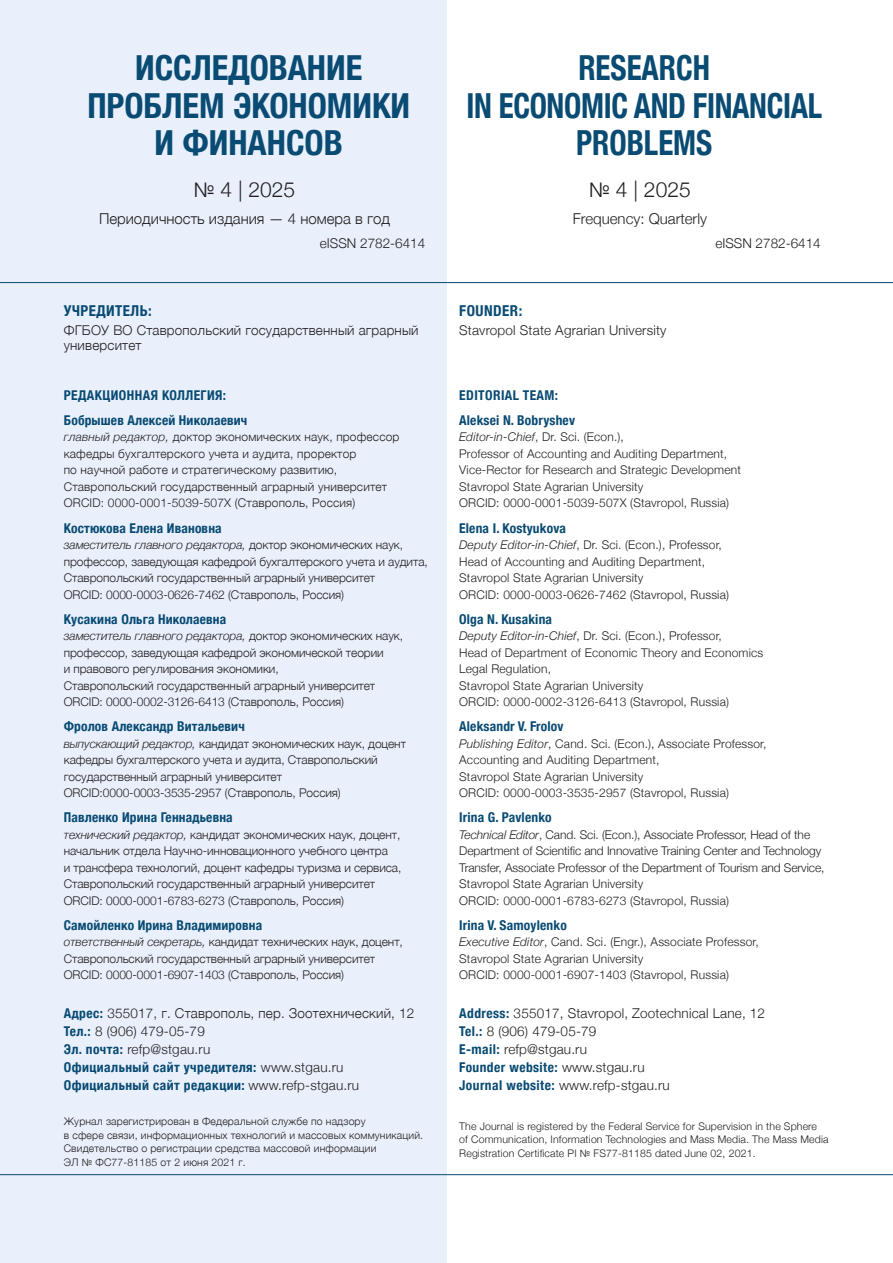
<style>
.page{position:relative;width:893px;height:1263px;background:#fff}
.page>*{position:absolute;margin:0;border:0;box-sizing:border-box;transform-origin:0 0}
.ЗАГОЛОВОК{font:700 condensed 34.5px/37.5px "Helvetica Neue";color:#094b73;text-align:center;scale:.9 1}
.ЗАГОЛОВОК-2{font:700 condensed 34.5px/37.5px "Helvetica Neue";color:#094b73;text-align:center}
.t1{font:300 21px "Helvetica Neue";color:#231f20}
.t2{font:300 15px "Helvetica Neue";color:#231f20}
.t3{font:700 condensed 15px "Helvetica Neue";letter-spacing:.03em;color:#094b73}
.t4{font:300 13.5px/18px "Helvetica Neue";letter-spacing:.015em;color:#231f20}
.t5{font:700 condensed 13.5px "Helvetica Neue";letter-spacing:.01em;color:#094b73}
.t6{font:700 condensed 13.5px "Helvetica Neue";letter-spacing:.03em;color:#094b73}
.t7{font:300 12px/16.5px "Helvetica Neue";letter-spacing:-.005em;color:#231f20}
.t8{font:300 12px/16.5px "Helvetica Neue";letter-spacing:.015em;color:#231f20}
.t9{font:300 10.5px/13.5px "Helvetica Neue";letter-spacing:.015em;color:#231f20}
.s1{font-style:italic}
.s2{font-weight:700;font-stretch:condensed;color:#094b73}
.s3{font-weight:300;font-stretch:normal;color:#231f20}
</style>
<div class="page">
<div style="left:0;top:0;width:446px;height:1263px;background:#e9f0fc"></div>
<hr style="left:0;top:282px;width:893px;height:1px;background:#094b73">
<hr style="left:0;top:1174px;width:893px;height:1px;background:#094b73">
<p class="ЗАГОЛОВОК-2" style="left:87px;top:47px;width:324px">ИССЛЕДОВАНИЕ<br>ПРОБЛЕМ ЭКОНОМИКИ<br>И ФИНАНСОВ</p>
<p class="ЗАГОЛОВОК" style="left:578px;top:47px;width:148px">RESEARCH</p>
<p class="ЗАГОЛОВОК" style="left:466px;top:84px;width:397px">IN ECONOMIC AND FINANCIAL<br>PROBLEMS</p>
<p class="t1" style="left:194px;top:173px;width:103px">№ 4 | 2025</p>
<p class="t2" style="left:99px;top:206px;width:292px">Периодичность издания — 4 номера в год</p>
<p class="t1" style="left:589px;top:173px;width:103px">№ 4 | 2025</p>
<p class="t2" style="left:573px;top:206px;width:136px">Frequency: Quarterly</p>
<p class="t4" style="left:320px;top:233px;width:107px">eISSN 2782-6414</p>
<p class="t4" style="left:715px;top:233px;width:107px">eISSN 2782-6414</p>
<p class="t3" style="left:64px;top:298px;width:89px">УЧРЕДИТЕЛЬ:</p>
<p class="t4" style="left:64px;top:321px;width:356px;line-height:15px">ФГБОУ ВО Ставропольский государственный аграрный университет</p>
<p class="t6" style="left:64px;top:384px;width:164px">РЕДАКЦИОННАЯ КОЛЛЕГИЯ:</p>
<p class="t5" style="left:64px;top:409px;width:185px">Бобрышев Алекcей Николаевич</p>
<p class="t8" style="left:64px;top:428px;width:337px"><span class="s1">главный редактор,</span> доктор экономических наук, профессор кафедры бухгалтерского учета и аудита, проректор<br>по научной работе и стратегическому развитию,</p>
<p class="t8" style="left:64px;top:478px;width:325px">Ставропольский государственный аграрный университет</p>
<p class="t8" style="left:64px;top:494px;width:293px">ORCID: 0000-0001-5039-507X (Ставрополь, Россия)</p>
<p class="t5" style="left:64px;top:516px;width:159px">Костюкова Елена Ивановна</p>
<p class="t7" style="left:64px;top:536px;width:366px"><span class="s1">заместитель главного редактора,</span> доктор экономических наук, профессор, заведующая кафедрой бухгалтерского учета и аудита,</p>
<p class="t7" style="left:64px;top:569px;width:313px">Ставропольский государственный аграрный университет</p>
<p class="t7" style="left:64px;top:585px;width:282px">ORCID: 0000-0003-0626-7462 (Ставрополь, Россия)</p>
<p class="t5" style="left:64px;top:607px;width:164px">Кусакина Ольга Николаевна</p>
<p class="t7" style="left:64px;top:627px;width:341px"><span class="s1">заместитель главного редактора,</span> доктор экономических наук, профессор, заведующая кафедрой экономической теории<br>и правового регулирования экономики,</p>
<p class="t7" style="left:64px;top:676px;width:313px">Ставропольский государственный аграрный университет</p>
<p class="t7" style="left:64px;top:693px;width:282px">ORCID: 0000-0002-3126-6413 (Ставрополь, Россия)</p>
<p class="t5" style="left:64px;top:715px;width:183px">Фролов Александр Витальевич</p>
<p class="t7" style="left:64px;top:734px;width:344px"><span class="s1">выпускающий редактор,</span> кандидат экономических наук, доцент кафедры бухгалтерского учета и аудита, Ставропольский государственный аграрный университет</p>
<p class="t7" style="left:64px;top:784px;width:279px">ORCID:0000-0003-3535-2957 (Ставрополь, Россия)</p>
<p class="t5" style="left:64px;top:806px;width:170px">Павленко Ирина Геннадьевна</p>
<p class="t7" style="left:64px;top:825px;width:339px"><span class="s1">технический редактор,</span> кандидат экономических наук, доцент, начальник отдела Научно-инновационного учебного центра<br>и трансфера технологий, доцент кафедры туризма и сервиса,</p>
<p class="t7" style="left:64px;top:875px;width:313px">Ставропольский государственный аграрный университет</p>
<p class="t7" style="left:64px;top:891px;width:282px">ORCID: 0000-0001-6783-6273 (Ставрополь, Россия)</p>
<p class="t5" style="left:64px;top:913px;width:200px">Самойленко Ирина Владимировна</p>
<p class="t7" style="left:64px;top:933px;width:341px"><span class="s1">ответственный секретарь,</span> кандидат технических наук, доцент,</p>
<p class="t7" style="left:64px;top:949px;width:313px">Ставропольский государственный аграрный университет</p>
<p class="t7" style="left:64px;top:966px;width:282px">ORCID: 0000-0001-6907-1403 (Ставрополь, Россия)</p>
<p class="t4" style="left:64px;top:1003px;width:352px"><span class="s2">Адрес:</span> 355017, г. Ставрополь, пер. Зоотехнический, 12<br><span class="s2">Тел.:</span> 8 (906) 479-05-79<br><span class="s2">Эл. почта:</span> refp@stgau.ru<br><span class="s2">Официальный сайт учредителя:</span> www.stgau.ru <span class="s2">Официальный сайт редакции:</span> www.refp-stgau.ru</p>
<p class="t9" style="left:64px;top:1114px;width:361px">Журнал зарегистрирован в Федеральной службе по надзору<br>в сфере связи, информационных технологий и массовых коммуникаций.<br>Свидетельство о регистрации средства массовой информации<br>ЭЛ № ФС77-81185 от 2 июня 2021 г.</p>
<p class="t3" style="left:459px;top:298px;width:65px">FOUNDER:</p>
<p class="t4" style="left:459px;top:320px;width:209px">Stavropol State Agrarian University</p>
<p class="t6" style="left:459px;top:384px;width:100px">EDITORIAL TEAM:</p>
<p class="t5" style="left:459px;top:409px;width:117px">Aleksei N. Bobryshev</p>
<p class="t8" style="left:459px;top:428px;width:166px"><span class="s1">Editor-in-Chief</span>, Dr. Sci. (Econ.),</p>
<p class="t8" style="left:459px;top:445px;width:283px">Professor of Accounting and Auditing Department,<br>Vice-Rector for Research and Strategic Development</p>
<p class="t8" style="left:459px;top:478px;width:186px">Stavropol State Agrarian University</p>
<p class="t8" style="left:459px;top:494px;width:271px">ORCID: 0000-0001-5039-507X (Stavropol, Russia)</p>
<p class="t5" style="left:459px;top:516px;width:108px">Elena I. Kostyukova</p>
<p class="t8" style="left:459px;top:536px;width:264px"><span class="s1">Deputy Editor-in-Chief</span>, Dr. Sci. (Econ.), Professor,</p>
<p class="t8" style="left:459px;top:552px;width:247px">Head of Accounting and Auditing Department,</p>
<p class="t8" style="left:459px;top:569px;width:186px">Stavropol State Agrarian University</p>
<p class="t8" style="left:459px;top:585px;width:271px">ORCID: 0000-0003-0626-7462 (Stavropol, Russia)</p>
<p class="t5" style="left:459px;top:607px;width:94px">Olga N. Kusakina</p>
<p class="t8" style="left:459px;top:627px;width:264px"><span class="s1">Deputy Editor-in-Chief</span>, Dr. Sci. (Econ.), Professor,</p>
<p class="t8" style="left:459px;top:643px;width:306px">Head of Department of Economic Theory and Economics<br>Legal Regulation,</p>
<p class="t8" style="left:459px;top:676px;width:186px">Stavropol State Agrarian University</p>
<p class="t8" style="left:459px;top:693px;width:271px">ORCID: 0000-0002-3126-6413 (Stavropol, Russia)</p>
<p class="t5" style="left:459px;top:715px;width:106px">Aleksandr V. Frolov</p>
<p class="t8" style="left:459px;top:734px;width:309px"><span class="s1">Publishing Editor</span>, Cand. Sci. (Econ.), Associate Professor,</p>
<p class="t8" style="left:459px;top:751px;width:202px">Accounting and Auditing Department,</p>
<p class="t8" style="left:459px;top:767px;width:186px">Stavropol State Agrarian University</p>
<p class="t8" style="left:459px;top:784px;width:271px">ORCID: 0000-0003-3535-2957 (Stavropol, Russia)</p>
<p class="t5" style="left:459px;top:806px;width:94px">Irina G. Pavlenko</p>
<p class="t7" style="left:459px;top:825px;width:367px"><span class="s1">Technical Editor</span>, Cand. Sci. (Econ.), Associate Professor, Head of the<br>Department of Scientific and Innovative Training Center and Technology<br>Transfer, Associate Professor of the Department of Tourism and Service,</p>
<p class="t8" style="left:459px;top:875px;width:186px">Stavropol State Agrarian University</p>
<p class="t8" style="left:459px;top:891px;width:271px">ORCID: 0000-0001-6783-6273 (Stavropol, Russia)</p>
<p class="t5" style="left:459px;top:913px;width:109px">Irina V. Samoylenko</p>
<p class="t8" style="left:459px;top:933px;width:301px"><span class="s1">Executive Editor</span>, Cand. Sci. (Engr.), Associate Professor,</p>
<p class="t8" style="left:459px;top:949px;width:186px">Stavropol State Agrarian University</p>
<p class="t8" style="left:459px;top:966px;width:271px">ORCID: 0000-0001-6907-1403 (Stavropol, Russia)</p>
<p class="t4" style="left:459px;top:1003px;width:307px"><span class="s2">Address:</span> 355017, Stavropol, Zootechnical Lane, 12</p>
<p class="t4" style="left:459px;top:1021px;width:139px"><span class="s2">Tel.:</span> 8 (906) 479-05-79</p>
<p class="t4" style="left:459px;top:1039px;width:129px"><span class="s2">E-mail:</span> refp@stgau.ru</p>
<p class="t6" style="left:459px;top:1056px;width:187px">Founder website: <span class="s3">www.stgau.ru</span></p>
<p class="t4" style="left:459px;top:1075px;width:212px"><span class="s2">Journal website:</span> www.refp-stgau.ru</p>
<p class="t9" style="left:459px;top:1119px;width:371px">The Journal is registered by the Federal Service for Supervision in the Sphere<br>of Communication, Information Technologies and Mass Media. The Mass Media<br>Registration Certificate PI № FS77-81185 dated June 02, 2021.</p>
</div>
